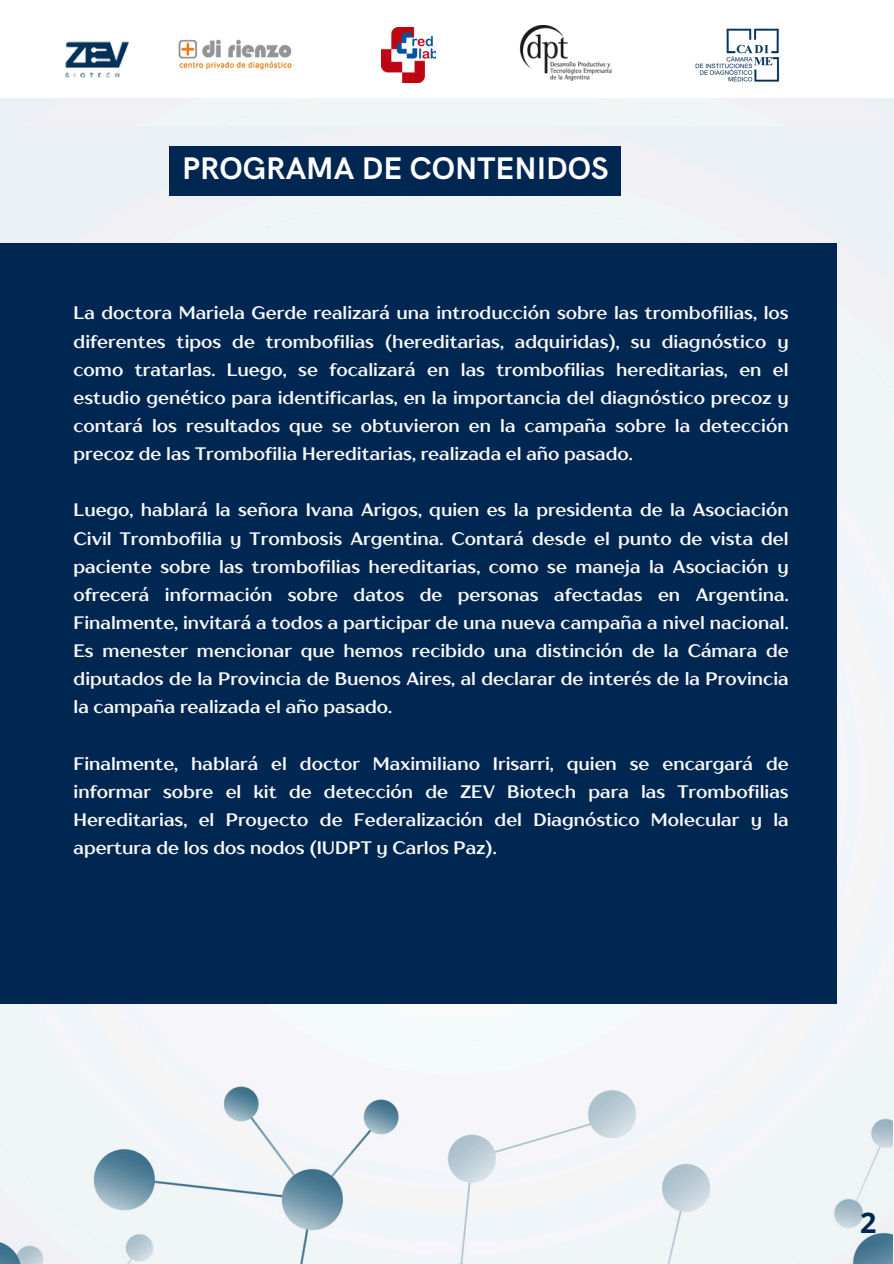
<style>
.page{position:relative;width:894px;height:1264px;background:#fff}
.page>*{position:absolute;margin:0;border:0;box-sizing:border-box;transform-origin:0 0}
.t1{font:700 31.35px "HK Grotesk";color:#fff}
.t2{font:700 28.5px "Open Sans";color:#002652}
.t3{font:700 18px/28.2px "TT Drugs";color:#f9fafa;text-align:justify}
</style>
<div class="page">
<div style="left:0;top:98px;width:893px;height:1165px;background:#f0f5f5"></div>
<div style="left:0;top:127px;width:892px;height:1136px;background:#f0f5f5"></div>
<div style="left:0;top:243px;width:836px;height:761px;background:#002652"></div>
<div style="left:170px;top:146px;width:451px;height:49px;background:#002652"></div>
<img style="left:65px;top:41px;width:64px;height:37px">
<img style="left:519px;top:26px;width:92px;height:55px">
<img style="left:381px;top:28px;width:54px;height:55px">
<img style="left:178px;top:39px;width:114px;height:31px">
<img style="left:695px;top:28px;width:85px;height:54px">
<h2 class="t1" style="left:182px;top:151px;width:428px">PROGRAMA DE CONTENIDOS</h2>
<p class="t3" style="left:73px;top:299px;width:716px">La doctora Mariela Gerde realizará una introducción sobre las trombofilias, los diferentes tipos de trombofilias (hereditarias, adquiridas), su diagnóstico y como tratarlas. Luego, se focalizará en las trombofilias hereditarias, en el estudio genético para identificarlas, en la importancia del diagnóstico precoz y contará los resultados que se obtuvieron en la campaña sobre la detección precoz de las Trombofilia Hereditarias, realizada el año pasado.</p>
<p class="t3" style="left:73px;top:495px;width:716px">Luego, hablará la señora Ivana Arigos, quien es la presidenta de la Asociación Civil Trombofilia y Trombosis Argentina. Contará desde el punto de vista del paciente sobre las trombofilias hereditarias, como se maneja la Asociación y ofrecerá información sobre datos de personas afectadas en Argentina.<br>Finalmente, invitará a todos a participar de una nueva campaña a nivel nacional.<br>Es menester mencionar que hemos recibido una distinción de la Cámara de diputados de la Provincia de Buenos Aires, al declarar de interés de la Provincia la campaña realizada el año pasado.</p>
<p class="t3" style="left:73px;top:749px;width:716px">Finalmente, hablará el doctor Maximiliano Irisarri, quien se encargará de informar sobre el kit de detección de ZEV Biotech para las Trombofilias Hereditarias, el Proyecto de Federalización del Diagnóstico Molecular y la apertura de los dos nodos (IUDPT y Carlos Paz).</p>
<p class="t2" style="left:860px;top:1202px;width:18px">2</p>
</div>
